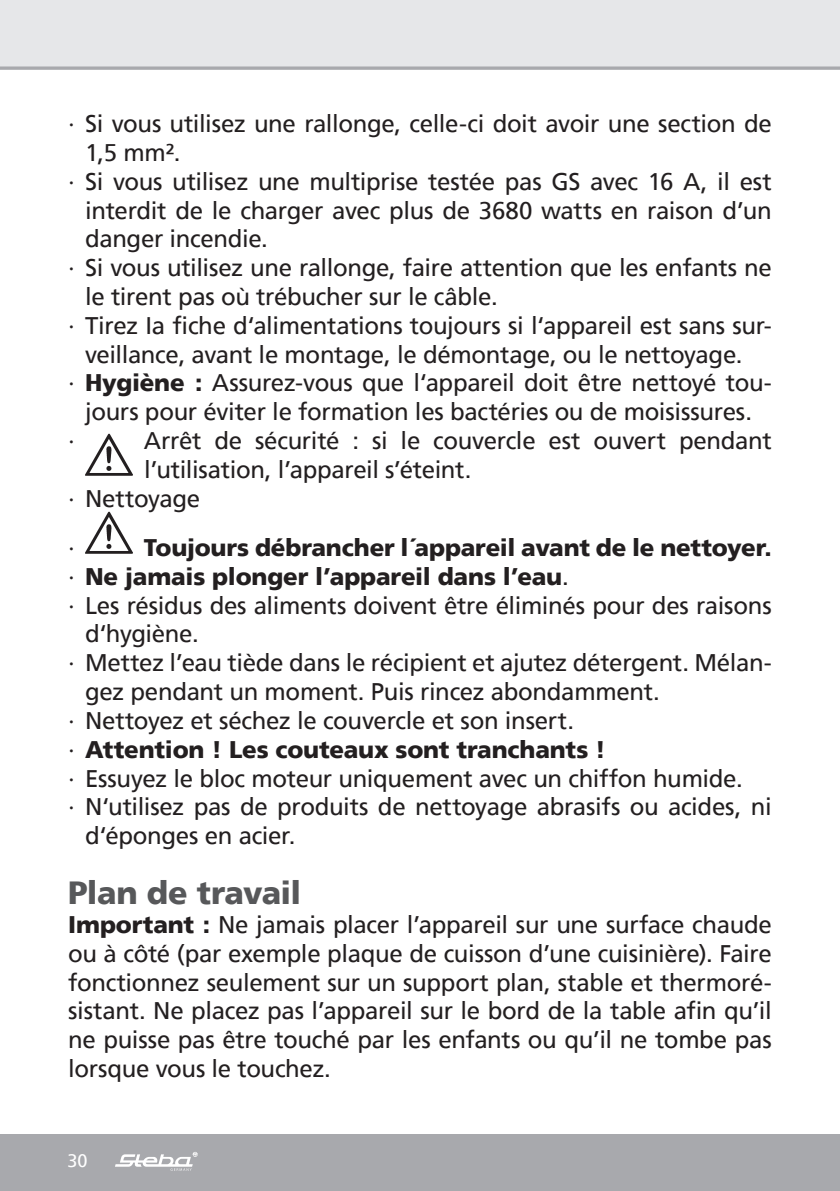
<style>
.page{position:relative;width:840px;height:1191px;background:#fff}
.page>*{position:absolute;margin:0;border:0;box-sizing:border-box;transform-origin:0 0}
.t1{font:900 32px "Frutiger";letter-spacing:-.02em;color:#57585a}
.t2{font:24px/28.8px "Frutiger";letter-spacing:-.015em;color:#231f20;text-align:justify}
.t3{font:900 24px "Frutiger";letter-spacing:-.01em;color:#231f20}
.t4{font:18px "Frutiger";color:#fff}
.s1{font-weight:900}
.s2{font-weight:400}
</style>
<div class="page">
<div style="left:0;top:0;width:839px;height:68px;background:#e6e7e9"></div>
<hr style="left:839px;top:1134px;width:1px;height:57px;background:#a8a9ad">
<div style="left:0;top:1134px;width:839px;height:57px;background:#a8a9ad"></div>
<svg style="left:115px;top:1152px;width:82px;height:18px"></svg>
<svg style="left:0;top:66px;width:839px;height:4px;background:#b3b4b8"></svg>
<img style="left:85px;top:433px;width:48px;height:43px">
<img style="left:85px;top:511px;width:48px;height:43px">
<p class="t2" style="left:68px;top:109px;width:705px">∙ Si vous utilisez une rallonge, celle-ci doit avoir une section de</p>
<p class="t2" style="left:85px;top:138px;width:97px">1,5 mm².</p>
<p class="t2" style="left:68px;top:167px;width:704px">∙ Si vous utilisez une multiprise testée pas GS avec 16 A, il est</p>
<p class="t2" style="left:85px;top:196px;width:687px">interdit de le charger avec plus de 3680 watts en raison d’un</p>
<p class="t2" style="left:85px;top:224px;width:184px">danger incendie.</p>
<p class="t2" style="left:68px;top:253px;width:705px">∙ Si vous utilisez une rallonge, faire attention que les enfants ne</p>
<p class="t2" style="left:85px;top:282px;width:414px">le tirent pas où trébucher sur le câble.</p>
<p class="t2" style="left:68px;top:311px;width:705px">∙ Tirez Ia fiche d‘alimentations toujours si l‘appareil est sans sur-</p>
<p class="t2" style="left:85px;top:340px;width:658px">veillance, avant le montage, le démontage, ou le nettoyage.</p>
<p class="t2" style="left:68px;top:368px;width:705px">∙ <span class="s1">Hygiène :</span> Assurez-vous que l‘appareil doit être nettoyé tou-</p>
<p class="t2" style="left:85px;top:397px;width:668px">jours pour éviter le formation les bactéries ou de moisissures.</p>
<p class="t2" style="left:68px;top:426px;width:8px">∙</p>
<p class="t2" style="left:144px;top:426px;width:629px">Arrêt de sécurité : si le couvercle est ouvert pendant</p>
<p class="t2" style="left:144px;top:455px;width:328px">l’utilisation, l’appareil s’éteint.</p>
<p class="t2" style="left:68px;top:484px;width:134px">∙ Nettoyage</p>
<p class="t2" style="left:68px;top:533px;width:8px">∙</p>
<p class="t3" style="left:144px;top:533px;width:629px">Toujours débrancher l´appareil avant de le nettoyer.</p>
<p class="t3" style="left:68px;top:562px;width:502px"><span class="s2">∙</span> Ne jamais plonger l’appareil dans l’eau<span class="s2">.</span></p>
<p class="t2" style="left:68px;top:590px;width:704px">∙ Les résidus des aliments doivent être éliminés pour des raisons</p>
<p class="t2" style="left:85px;top:619px;width:115px">d‘hygiène.</p>
<p class="t2" style="left:68px;top:648px;width:705px">∙ Mettez l’eau tiède dans le récipient et ajutez détergent. Mélan-</p>
<p class="t2" style="left:85px;top:677px;width:576px">gez pendant un moment. Puis rincez abondamment.</p>
<p class="t2" style="left:68px;top:706px;width:507px">∙ Nettoyez et séchez le couvercle et son insert.</p>
<p class="t3" style="left:68px;top:735px;width:539px"><span class="s2">∙</span> Attention ! Les couteaux sont tranchants !</p>
<p class="t2" style="left:68px;top:763px;width:675px">∙ Essuyez le bloc moteur uniquement avec un chiffon humide.</p>
<p class="t2" style="left:68px;top:792px;width:704px">∙ N‘utilisez pas de produits de nettoyage abrasifs ou acides, ni</p>
<p class="t2" style="left:85px;top:821px;width:212px">d‘éponges en acier.</p>
<h1 class="t1" style="left:68px;top:873px;width:234px">Plan de travail</h1>
<p class="t2" style="left:68px;top:910px;width:704px"><span class="s1">Important :</span> Ne jamais placer l’appareil sur une surface chaude ou à côté (par exemple plaque de cuisson d’une cuisinière). Faire fonctionnez seulement sur un support plan, stable et thermoré&shy;sistant. Ne placez pas l’appareil sur le bord de la table afin qu’il ne puisse pas être touché par les enfants ou qu’il ne tombe pas lorsque vous le touchez.</p>
<p class="t4" style="left:67px;top:1149px;width:22px">30</p>
</div>
